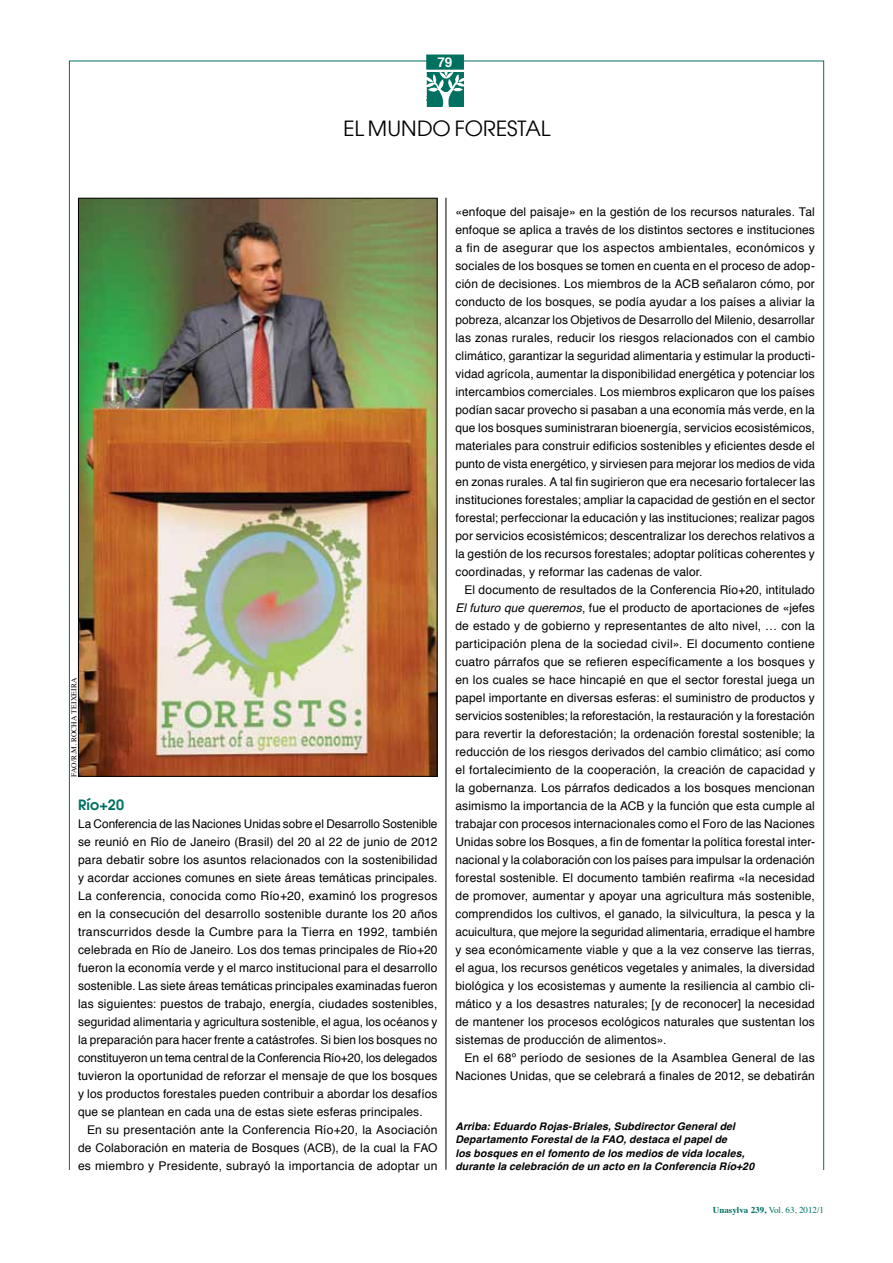
<style>
.page{position:relative;width:893px;height:1263px;background:#fff}
.page>*{position:absolute;margin:0;border:0;box-sizing:border-box;transform-origin:0 0}
.t1{font:21px "Avant Garde";letter-spacing:.005em;color:#000}
.t2{font:600 14.25px "Avant Garde";color:#007161}
.t3{font:700 13.5px "Helvetica";color:#fff}
.t4{font:12px/18px "Helvetica";letter-spacing:.015em;color:#000;text-align:justify}
.t5{font:italic 700 10.5px/13.5px "Helvetica";letter-spacing:.015em;color:#000}
.t6{font:9px "Times";color:#007161}
.t7{font:7.5px "Times";letter-spacing:.025em;color:#000}
.s1{font-style:italic}
.s2{font-weight:700}
</style>
<div class="page">
<img style="left:427px;top:72px;width:37px;height:35px">
<div style="left:427px;top:55px;width:37px;height:14px;background:#007161"></div>
<hr style="left:446px;top:198px;width:1px;height:972px;background:#000">
<img style="left:80px;top:200px;width:356px;height:575px">
<p class="t3" style="left:437px;top:51px;width:17px">79</p>
<h1 class="t1" style="left:343px;top:116px;width:152px">EL MUNDO FOREST</h1>
<h1 class="t1" style="left:525px;top:116px;width:27px">AL</h1>
<p class="t7" style="left:67px;top:777px;width:101px;rotate:-90deg">FAO/R.M. Rocha Teixeira</p>
<p class="t2" style="left:78px;top:795px;width:48px">Río+20</p>
<p class="t4" style="left:78px;top:815px;width:361px">La Conferencia de las Naciones Unidas sobre el Desarrollo Sostenible se reunió en Río de Janeiro (Brasil) del 20 al 22 de junio de 2012 para debatir sobre los asuntos relacionados con la sostenibilidad y acordar acciones comunes en siete áreas temáticas principales.<br>La conferencia, conocida como Río+20, examinó los progresos en la consecución del desarrollo sostenible durante los 20 años transcurridos desde la Cumbre para la Tierra en 1992, también celebrada en Río de Janeiro. Los dos temas principales de Río+20 fueron la economía verde y el marco institucional para el desarrollo sostenible. Las siete áreas temáticas principales examinadas fueron las siguientes: puestos de trabajo, energía, ciudades sostenibles, seguridad alimentaria y agricultura sostenible, el agua, los océanos y la preparación para hacer frente a catástrofes. Si bien los bosques no constituyeron un tema central de la Conferencia Río+20, los delegados tuvieron la oportunidad de reforzar el mensaje de que los bosques y los productos forestales pueden contribuir a abordar los desafíos que se plantean en cada una de estas siete esferas principales.</p>
<p class="t4" style="left:78px;top:1121px;width:361px;text-indent:9px">En su presentación ante la Conferencia Río+20, la Asociación de Colaboración en materia de Bosques (ACB), de la cual la FAO es miembro y Presidente, subrayó la importancia de adoptar un</p>
<p class="t4" style="left:455px;top:203px;width:361px">«enfoque del paisaje» en la gestión de los recursos naturales. Tal enfoque se aplica a través de los distintos sectores e instituciones a fin de asegurar que los aspectos ambientales, económicos y sociales de los bosques se tomen en cuenta en el proceso de adop&shy;ción de decisiones. Los miembros de la ACB señalaron cómo, por conducto de los bosques, se podía ayudar a los países a aliviar la pobreza, alcanzar los Objetivos de Desarrollo del Milenio, desarrollar las zonas rurales, reducir los riesgos relacionados con el cambio climático, garantizar la seguridad alimentaria y estimular la producti&shy;vidad agrícola, aumentar la disponibilidad energética y potenciar los intercambios comerciales. Los miembros explicaron que los países podían sacar provecho si pasaban a una economía más verde, en la que los bosques suministraran bioenergía, servicios ecosistémicos, materiales para construir edificios sostenibles y eficientes desde el punto de vista energético, y sirviesen para mejorar los medios de vida en zonas rurales. A tal fin sugirieron que era necesario fortalecer las instituciones forestales; ampliar la capacidad de gestión en el sector forestal; perfeccionar la educación y las instituciones; realizar pagos por servicios ecosistémicos; descentralizar los derechos relativos a la gestión de los recursos forestales; adoptar políticas coherentes y coordinadas, y reformar las cadenas de valor.</p>
<p class="t4" style="left:455px;top:581px;width:361px;text-indent:9px">El documento de resultados de la Conferencia Río+20, intitulado <span class="s1">El futuro que queremos</span>, fue el producto de aportaciones de «jefes de estado y de gobierno y representantes de alto nivel, … con la participación plena de la sociedad civil». El documento contiene cuatro párrafos que se refieren específicamente a los bosques y en los cuales se hace hincapié en que el sector forestal juega un papel importante en diversas esferas: el suministro de productos y servicios sostenibles; la reforestación, la restauración y la forestación para revertir la deforestación; la ordenación forestal sostenible; la reducción de los riesgos derivados del cambio climático; así como el fortalecimiento de la cooperación, la creación de capacidad y la gobernanza. Los párrafos dedicados a los bosques mencionan asimismo la importancia de la ACB y la función que esta cumple al trabajar con procesos internacionales como el Foro de las Naciones Unidas sobre los Bosques, a fin de fomentar la política forestal inter&shy;nacional y la colaboración con los países para impulsar la ordenación forestal sostenible. El documento también reafirma «la necesidad de promover, aumentar y apoyar una agricultura más sostenible, comprendidos los cultivos, el ganado, la silvicultura, la pesca y la acuicultura, que mejore la seguridad alimentaria, erradique el hambre y sea económicamente viable y que a la vez conserve las tierras, el agua, los recursos genéticos vegetales y animales, la diversidad biológica y los ecosistemas y aumente la resiliencia al cambio cli&shy;mático y a los desastres naturales; [y de reconocer] la necesidad de mantener los procesos ecológicos naturales que sustentan los sistemas de producción de alimentos».</p>
<p class="t4" style="left:455px;top:1049px;width:361px;text-align:right">En el 68º período de sesiones de la Asamblea General de las<br>Naciones Unidas, que se celebrará a finales de 2012, se debatirán</p>
<p class="t5" style="left:455px;top:1119px;width:300px">Arriba: Eduardo Rojas-Briales, Subdirector General del Departamento Forestal de la FAO, destaca el papel de<br>los bosques en el fomento de los medios de vida locales, durante la celebración de un acto en la Conferencia Río+20</p>
<p class="t6" style="left:713px;top:1201px;width:113px"><span class="s2">Unasylva 239,</span> Vol. 63, 2012/1</p>
</div>
